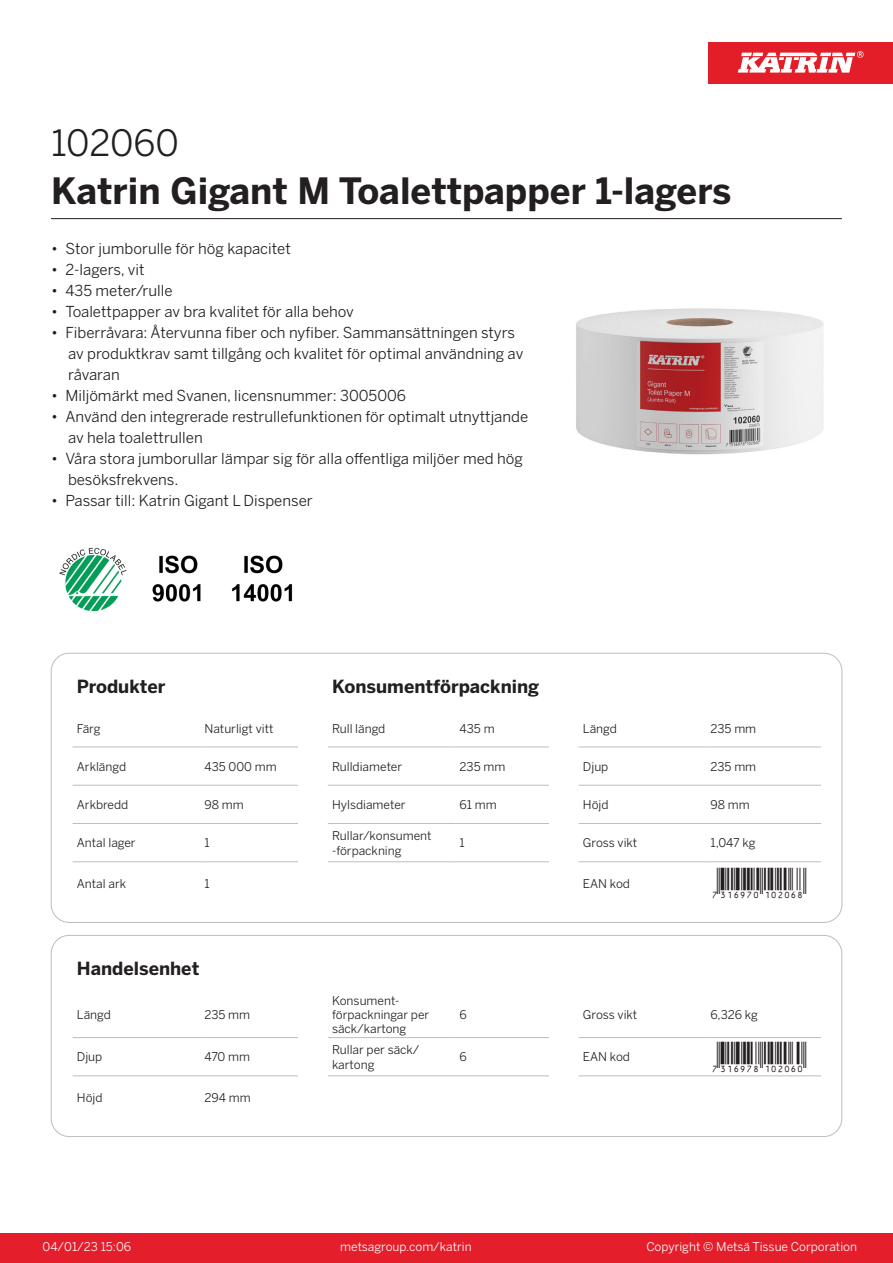
<style>
.page{position:relative;width:893px;height:1263px;background:#fff}
.page>*{position:absolute;margin:0;border:0;box-sizing:border-box;transform-origin:0 0}
.Product_Name{font:700 36px "Benton Sans";color:#231f20}
.External_material_co{font:36px "Benton Sans";letter-spacing:-.01em;color:#231f20}
.T_EAN{font:30px "Viisas EAN Matala";color:#231f20}
.T_TableHeader{font:700 18px "Benton Sans";color:#231f20}
.MarketingBullets{font:15px/21px "Benton Sans";color:#231f20}
.T_TableBody{font:12px/14.4px "Benton Sans";color:#231f20}
.t1{font:12px "Benton Sans";color:#fff}
</style>
<div class="page">
<div style="left:0;top:1233px;width:893px;height:30px;background:#e41e2b"></div>
<div style="left:708px;top:43px;width:185px;height:41px;background:#e31e28"></div>
<svg style="left:738px;top:51px;width:126px;height:22px"></svg>
<hr style="left:73px;top:747px;width:127px;height:1px;background:#bcbdc0">
<hr style="left:200px;top:747px;width:98px;height:1px;background:#bcbdc0">
<hr style="left:328px;top:747px;width:127px;height:1px;background:#bcbdc0">
<hr style="left:455px;top:747px;width:94px;height:1px;background:#bcbdc0">
<hr style="left:579px;top:747px;width:127px;height:1px;background:#bcbdc0">
<hr style="left:706px;top:747px;width:115px;height:1px;background:#bcbdc0">
<hr style="left:73px;top:785px;width:127px;height:1px;background:#bcbdc0">
<hr style="left:200px;top:785px;width:98px;height:1px;background:#bcbdc0">
<hr style="left:328px;top:785px;width:127px;height:1px;background:#bcbdc0">
<hr style="left:455px;top:785px;width:94px;height:1px;background:#bcbdc0">
<hr style="left:579px;top:785px;width:127px;height:1px;background:#bcbdc0">
<hr style="left:706px;top:785px;width:115px;height:1px;background:#bcbdc0">
<hr style="left:73px;top:823px;width:127px;height:1px;background:#bcbdc0">
<hr style="left:200px;top:823px;width:98px;height:1px;background:#bcbdc0">
<hr style="left:328px;top:823px;width:127px;height:1px;background:#bcbdc0">
<hr style="left:455px;top:823px;width:94px;height:1px;background:#bcbdc0">
<hr style="left:579px;top:823px;width:127px;height:1px;background:#bcbdc0">
<hr style="left:706px;top:823px;width:115px;height:1px;background:#bcbdc0">
<hr style="left:73px;top:861px;width:127px;height:1px;background:#bcbdc0">
<hr style="left:200px;top:861px;width:98px;height:1px;background:#bcbdc0">
<hr style="left:328px;top:861px;width:127px;height:1px;background:#bcbdc0">
<hr style="left:455px;top:861px;width:94px;height:1px;background:#bcbdc0">
<hr style="left:579px;top:861px;width:127px;height:1px;background:#bcbdc0">
<hr style="left:706px;top:861px;width:115px;height:1px;background:#bcbdc0">
<hr style="left:73px;top:1037px;width:127px;height:1px;background:#bcbdc0">
<hr style="left:200px;top:1037px;width:98px;height:1px;background:#bcbdc0">
<hr style="left:328px;top:1037px;width:127px;height:1px;background:#bcbdc0">
<hr style="left:455px;top:1037px;width:94px;height:1px;background:#bcbdc0">
<hr style="left:579px;top:1037px;width:127px;height:1px;background:#bcbdc0">
<hr style="left:706px;top:1037px;width:115px;height:1px;background:#bcbdc0">
<hr style="left:73px;top:1075px;width:127px;height:1px;background:#bcbdc0">
<hr style="left:200px;top:1075px;width:98px;height:1px;background:#bcbdc0">
<hr style="left:328px;top:1075px;width:127px;height:1px;background:#bcbdc0">
<hr style="left:455px;top:1075px;width:94px;height:1px;background:#bcbdc0">
<hr style="left:579px;top:1075px;width:127px;height:1px;background:#bcbdc0">
<hr style="left:706px;top:1075px;width:115px;height:1px;background:#bcbdc0">
<div style="left:51px;top:935px;width:791px;height:202px;border:1px solid #bcbdc0;border-radius:18px"></div>
<img style="left:576px;top:308px;width:248px;height:147px">
<img style="left:59px;top:547px;width:68px;height:65px">
<img style="left:152px;top:555px;width:49px;height:47px">
<img style="left:232px;top:555px;width:61px;height:47px">
<hr style="left:51px;top:218px;width:791px;height:1px;background:#231f20">
<p class="External_material_co" style="left:51px;top:121px;width:130px">102060</p>
<p class="Product_Name" style="left:51px;top:168px;width:682px">Katrin Gigant M Toalettpapper 1-lagers</p>
<p class="MarketingBullets" style="left:51px;top:238px;width:241px">• Stor jumborulle för hög kapacitet</p>
<p class="MarketingBullets" style="left:51px;top:259px;width:95px">• 2-lagers, vit</p>
<p class="MarketingBullets" style="left:51px;top:280px;width:123px">• 435 meter/rulle</p>
<p class="MarketingBullets" style="left:51px;top:301px;width:304px">• Toalettpapper av bra kvalitet för alla behov</p>
<p class="MarketingBullets" style="left:68px;top:322px;width:457px;text-indent:-17px">• Fiberråvara: Återvunna fiber och nyfiber. Sammansättningen styrs av produktkrav samt tillgång och kvalitet för optimal användning av råvaran</p>
<p class="MarketingBullets" style="left:51px;top:385px;width:357px">• Miljömärkt med Svanen, licensnummer: 3005006</p>
<p class="MarketingBullets" style="left:68px;top:406px;width:462px;text-indent:-17px">• Använd den integrerade restrullefunktionen för optimalt utnyttjande av hela toalettrullen</p>
<p class="MarketingBullets" style="left:68px;top:448px;width:456px;text-indent:-17px">• Våra stora jumborullar lämpar sig för alla offentliga miljöer med hög besöksfrekvens.</p>
<p class="MarketingBullets" style="left:51px;top:490px;width:263px">• Passar till: Katrin Gigant L Dispenser</p>
<p class="T_TableHeader" style="left:77px;top:675px;width:90px">Produkter</p>
<p class="T_TableHeader" style="left:332px;top:675px;width:209px">Konsumentförpackning</p>
<p class="T_TableBody" style="left:77px;top:721px;width:25px">Färg</p>
<p class="T_TableBody" style="left:204px;top:721px;width:70px">Naturligt vitt</p>
<p class="T_TableBody" style="left:332px;top:721px;width:55px">Rull längd</p>
<p class="T_TableBody" style="left:460px;top:721px;width:37px">435 m</p>
<p class="T_TableBody" style="left:583px;top:721px;width:35px">Längd</p>
<p class="T_TableBody" style="left:710px;top:721px;width:47px">235 mm</p>
<p class="T_TableBody" style="left:77px;top:759px;width:51px">Arklängd</p>
<p class="T_TableBody" style="left:204px;top:759px;width:74px">435 000 mm</p>
<p class="T_TableBody" style="left:332px;top:759px;width:72px">Rulldiameter</p>
<p class="T_TableBody" style="left:460px;top:759px;width:47px">235 mm</p>
<p class="T_TableBody" style="left:583px;top:759px;width:27px">Djup</p>
<p class="T_TableBody" style="left:710px;top:759px;width:47px">235 mm</p>
<p class="T_TableBody" style="left:77px;top:797px;width:53px">Arkbredd</p>
<p class="T_TableBody" style="left:204px;top:797px;width:41px">98 mm</p>
<p class="T_TableBody" style="left:332px;top:797px;width:75px">Hylsdiameter</p>
<p class="T_TableBody" style="left:460px;top:797px;width:39px">61 mm</p>
<p class="T_TableBody" style="left:583px;top:797px;width:27px">Höjd</p>
<p class="T_TableBody" style="left:710px;top:797px;width:41px">98 mm</p>
<p class="T_TableBody" style="left:77px;top:836px;width:60px">Antal lager</p>
<p class="T_TableBody" style="left:204px;top:836px;width:7px">1</p>
<p class="T_TableBody" style="left:332px;top:829px;width:101px">Rullar/konsument</p>
<p class="T_TableBody" style="left:332px;top:843px;width:71px">-förpackning</p>
<p class="T_TableBody" style="left:460px;top:836px;width:7px">1</p>
<p class="T_TableBody" style="left:583px;top:836px;width:56px">Gross vikt</p>
<p class="T_TableBody" style="left:710px;top:836px;width:47px">1,047 kg</p>
<p class="T_TableBody" style="left:77px;top:876px;width:51px">Antal ark</p>
<p class="T_TableBody" style="left:204px;top:876px;width:7px">1</p>
<p class="T_TableBody" style="left:583px;top:876px;width:49px">EAN kod</p>
<p class="T_EAN" style="left:710px;top:868px;width:97px">*7316970102068*</p>
<p class="T_TableHeader" style="left:77px;top:957px;width:124px">Handelsenhet</p>
<p class="T_TableBody" style="left:77px;top:1007px;width:35px">Längd</p>
<p class="T_TableBody" style="left:204px;top:1007px;width:47px">235 mm</p>
<p class="T_TableBody" style="left:332px;top:993px;width:99px">Konsument&shy;förpackningar per säck/kartong</p>
<p class="T_TableBody" style="left:460px;top:1007px;width:9px">6</p>
<p class="T_TableBody" style="left:583px;top:1007px;width:56px">Gross vikt</p>
<p class="T_TableBody" style="left:710px;top:1007px;width:49px">6,326 kg</p>
<p class="T_TableBody" style="left:77px;top:1050px;width:27px">Djup</p>
<p class="T_TableBody" style="left:204px;top:1050px;width:47px">470 mm</p>
<p class="T_TableBody" style="left:332px;top:1043px;width:89px">Rullar per säck/ kartong</p>
<p class="T_TableBody" style="left:460px;top:1050px;width:9px">6</p>
<p class="T_TableBody" style="left:583px;top:1050px;width:49px">EAN kod</p>
<p class="T_EAN" style="left:710px;top:1041px;width:97px">*7316978102060*</p>
<p class="T_TableBody" style="left:77px;top:1090px;width:27px">Höjd</p>
<p class="T_TableBody" style="left:204px;top:1090px;width:48px">294 mm</p>
<p class="t1" style="left:43px;top:1239px;width:90px">04/01/23 15:06</p>
<p class="t1" style="left:340px;top:1239px;width:133px">metsagroup.com/katrin</p>
<p class="t1" style="left:646px;top:1239px;width:212px">Copyright © Metsä Tissue Corporation</p>
</div>
